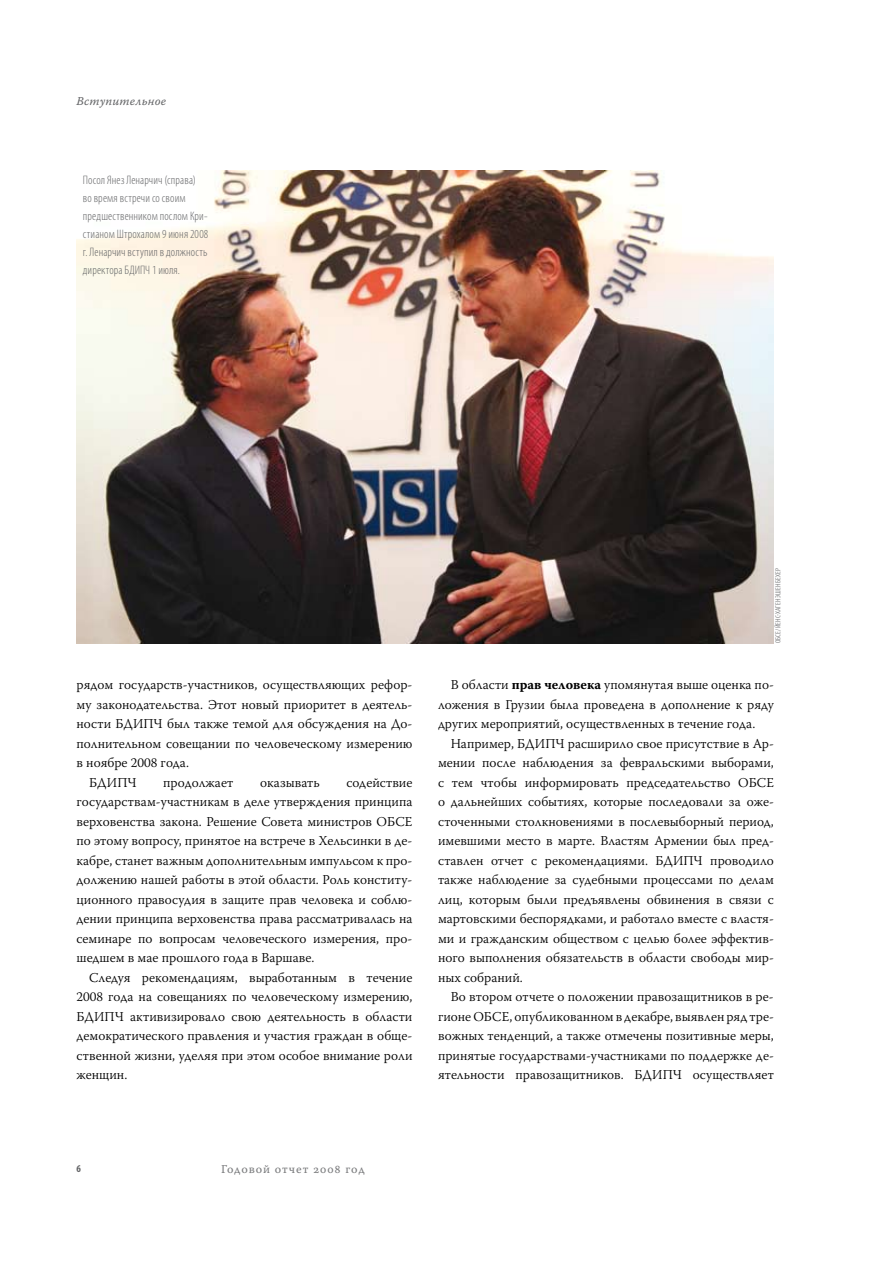
<style>
.page{position:relative;width:893px;height:1263px;background:#fff}
.page>*{position:absolute;margin:0;border:0;box-sizing:border-box;transform-origin:0 0}
.t1{font:300 13.5px/19.5px "Warnock Pro";color:#000;text-align:justify}
.t2{font:300 condensed 12.3px/18px "Myriad Pro";letter-spacing:.01em;color:#646567}
.t3{font:12px "Warnock Pro Capt";letter-spacing:.07em;color:#7b7c7e}
.t4{font:12px "Warnock Pro It Capt";letter-spacing:.015em;color:#646567}
.t5{font:700 condensed 10.5px "Myriad Pro";color:#646567}
.t6{font:condensed 7.5px "Myriad Pro";letter-spacing:.015em;color:#87888a}
.s1{font-weight:700}
</style>
<div class="page">
<img style="left:77px;top:170px;width:697px;height:473px">
<p class="t4" style="left:77px;top:93px;width:91px">Вступительное</p>
<p class="t2" style="left:83px;top:170px;width:127px">Посол Янез Ленарчич (справа)<br>во время встречи со своим предшественником послом Кри&shy;стианом Штрохалом 9 июня 2008 г. Ленарчич вступил в должность директора БДИПЧ 1 июля.</p>
<p class="t1" style="left:77px;top:675px;width:337px">рядом государств-участников, осуществляющих рефор-</p>
<p class="t1" style="left:77px;top:694px;width:337px">му законодательства. Этот новый приоритет в деятель-</p>
<p class="t1" style="left:77px;top:714px;width:337px">ности БДИПЧ был также темой для обсуждения на До-</p>
<p class="t1" style="left:77px;top:733px;width:337px">полнительном совещании по человеческому измерению</p>
<p class="t1" style="left:77px;top:753px;width:114px">в ноябре 2008 года.</p>
<p class="t1" style="left:89px;top:772px;width:49px">БДИПЧ</p>
<p class="t1" style="left:163px;top:772px;width:72px">продолжает</p>
<p class="t1" style="left:260px;top:772px;width:61px">оказывать</p>
<p class="t1" style="left:77px;top:772px;width:337px;text-indent:270px">содействие государствам-участникам в деле утверждения принципа верховенства закона. Решение Совета министров ОБСЕ по этому вопросу, принятое на встрече в Хельсинки в де&shy;кабре, станет важным дополнительным импульсом к про&shy;должению нашей работы в этой области. Роль конститу&shy;ционного правосудия в защите прав человека и соблю&shy;дении принципа верховенства права рассматривалась на семинаре по вопросам человеческого измерения, про&shy;шедшем в мае прошлого года в Варшаве.</p>
<p class="t1" style="left:77px;top:967px;width:337px;text-indent:13px">Следуя рекомендациям, выработанным в течение 2008 года на совещаниях по человеческому измерению, БДИПЧ активизировало свою деятельность в области демократического правления и участия граждан в обще&shy;ственной жизни, уделяя при этом особое внимание роли женщин.</p>
<p class="t6" style="left:774px;top:643px;width:76px;rotate:-90deg">ОБСЕ/Йенс-Хаген Эшенбехер</p>
<p class="t1" style="left:438px;top:675px;width:337px;text-indent:13px">В области <span class="s1">прав человека</span> упомянутая выше оценка по&shy;ложения в Грузии была проведена в дополнение к ряду других мероприятий, осуществленных в течение года.</p>
<p class="t1" style="left:438px;top:733px;width:337px;text-indent:13px">Например, БДИПЧ расширило свое присутствие в Ар&shy;мении после наблюдения за февральскими выборами, с тем чтобы информировать председательство ОБСЕ о дальнейших событиях, которые последовали за оже&shy;сточенными столкновениями в послевыборный период, имевшими место в марте. Властям Армении был пред&shy;ставлен отчет с рекомендациями. БДИПЧ проводило также наблюдение за судебными процессами по делам лиц, которым были предъявлены обвинения в связи с мартовскими беспорядками, и работало вместе с властя&shy;ми и гражданским обществом с целью более эффектив&shy;ного выполнения обязательств в области свободы мир&shy;ных собраний.</p>
<p class="t1" style="left:438px;top:987px;width:337px;text-indent:13px">Во втором отчете о положении правозащитников в ре&shy;гионе ОБСЕ, опубликованном в декабре, выявлен ряд тре&shy;вожных тенденций, а также отмечены позитивные меры, принятые государствами-участниками по поддержке де&shy;ятельности правозащитников. БДИПЧ осуществляет</p>
<p class="t5" style="left:77px;top:1161px;width:6px">6</p>
<p class="t3" style="left:221px;top:1161px;width:145px">Годовой отчет 2008 год</p>
</div>
